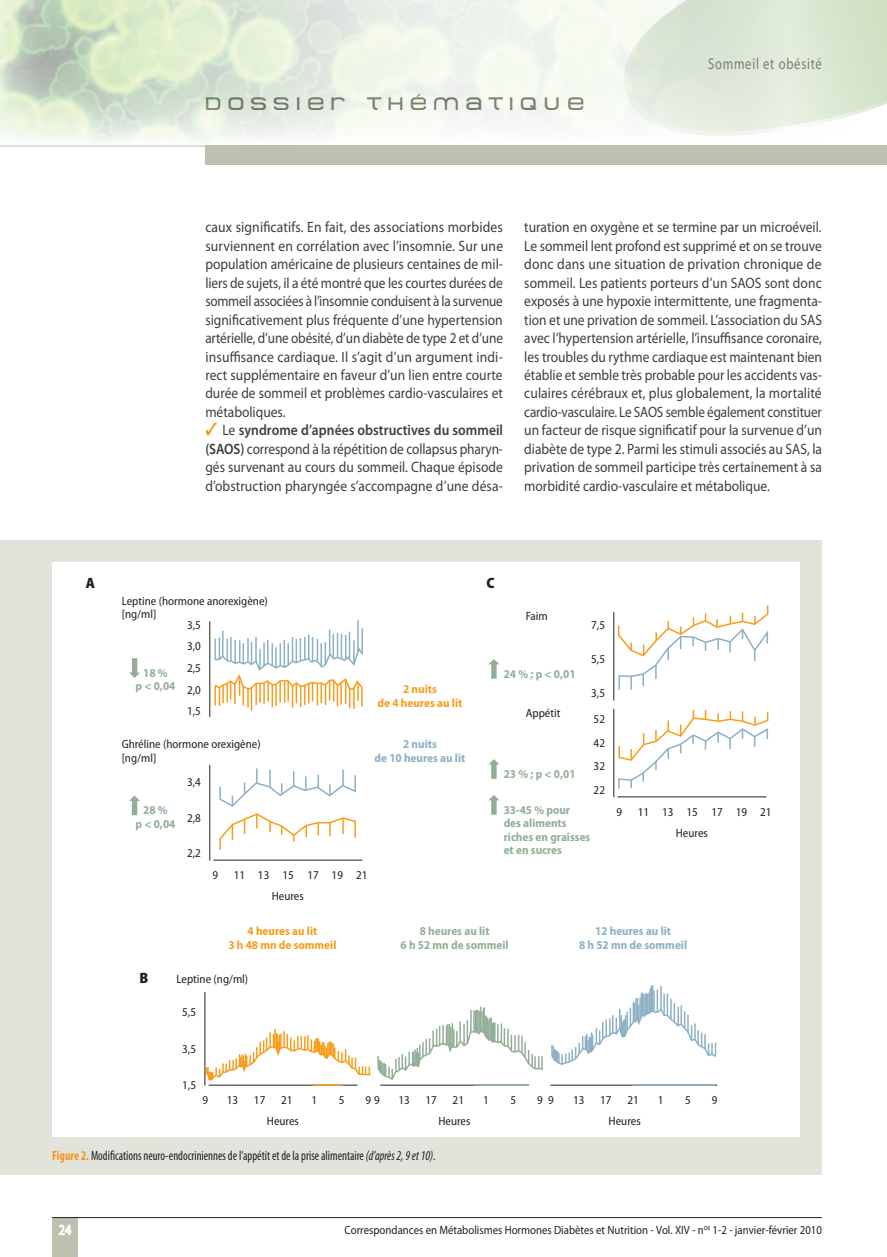
<style>
.page{position:relative;width:887px;height:1257px;background:#fff}
.page>*{position:absolute;margin:0;border:0;box-sizing:border-box;transform-origin:0 0}
.t1{font:18px "Metro DF";letter-spacing:.35em;color:#7b7e6e}
.t2{font:15.75px "Myriad Pro";letter-spacing:.06em;color:#7b7e6e;scale:.8 1}
._045-DT_Texte___hiro{font:15px/18.5px "Myriad Pro";color:#3e3e3f;text-align:justify;scale:.9 1}
._045-DT_Texte___hiro-2{font:15px/18.5px "Myriad Pro";color:#3e3e3f;text-align:justify;scale:.91 1}
.t3{font:900 semi-condensed 15px "Myriad Pro";color:#231f20}
._047-légende_figure{font:condensed 13.5px "Myriad Pro";color:#231f20;scale:.9 1}
.t4{font:semi-condensed 12px/21.6px "Myriad Pro";color:#231f20}
.t5{font:700 semi-condensed 12px/13.5px "Myriad Pro";color:#92af96;text-align:center}
.t6{font:12px "Myriad Pro";color:#231f20;scale:.9 1}
.t7{font:700 semi-condensed 12px/13.5px "Myriad Pro";color:#8cb0c4;text-align:center}
.t8{font:700 semi-condensed 12px/13.5px "Myriad Pro";color:#f89c1c;text-align:center}
.s1{color:#f7931d}
.s2{font-weight:600}
.s3{font-weight:700;color:#f7931d}
.s4{font-style:italic}
</style>
<div class="page">
<div style="left:52px;top:1217px;width:26px;height:40px;background:#bdc2af"></div>
<svg style="left:58px;top:1224px;width:14px;height:11px"></svg>
<hr style="left:52px;top:1217px;width:770px;height:1px;background:#231f20">
<div style="left:205px;top:146px;width:682px;height:19px;background:#bdc2af"></div>
<hr style="left:0;top:146px;width:887px;height:1px;background:#bdc2af">
<div style="left:0;top:541px;width:822px;height:634px;background:#e2e4dc"></div>
<div style="left:53px;top:562px;width:747px;height:575px;background:#fff"></div>
<hr style="left:209px;top:621px;width:1px;height:96px;background:#231f20">
<hr style="left:209px;top:765px;width:1px;height:95px;background:#231f20">
<hr style="left:214px;top:860px;width:148px;height:1px;background:#231f20">
<hr style="left:205px;top:992px;width:1px;height:93px;background:#231f20">
<hr style="left:209px;top:1085px;width:148px;height:1px;background:#231f20">
<hr style="left:613px;top:709px;width:1px;height:88px;background:#231f20">
<hr style="left:618px;top:796px;width:148px;height:1px;background:#231f20">
<hr style="left:613px;top:612px;width:1px;height:88px;background:#231f20">
<hr style="left:380px;top:1085px;width:149px;height:1px;background:#231f20">
<hr style="left:550px;top:1085px;width:167px;height:1px;background:#231f20">
<hr style="left:361px;top:628px;width:2px;height:26px;background:#8cb0c4">
<hr style="left:357px;top:620px;width:2px;height:32px;background:#8cb0c4">
<svg style="left:214px;top:629px;width:149px;height:82px"></svg>
<svg style="left:129px;top:658px;width:11px;height:20px"></svg>
<svg style="left:129px;top:795px;width:11px;height:20px"></svg>
<svg style="left:219px;top:768px;width:137px;height:82px"></svg>
<svg style="left:488px;top:759px;width:11px;height:20px"></svg>
<svg style="left:488px;top:659px;width:11px;height:20px"></svg>
<svg style="left:488px;top:795px;width:11px;height:20px"></svg>
<svg style="left:618px;top:710px;width:151px;height:79px"></svg>
<svg style="left:617px;top:605px;width:152px;height:85px"></svg>
<svg style="left:205px;top:1029px;width:166px;height:53px"></svg>
<hr style="left:313px;top:1084px;width:30px;height:2px;background:#f89c1c">
<svg style="left:377px;top:1007px;width:166px;height:74px"></svg>
<svg style="left:551px;top:985px;width:166px;height:80px"></svg>
<hr style="left:474px;top:1084px;width:55px;height:2px;background:#92af96">
<hr style="left:632px;top:1084px;width:83px;height:2px;background:#8cb0c4">
<svg style="left:623px;top:0;width:264px;height:137px"></svg>
<p class="t1" style="left:205px;top:93px;width:381px">DOSSIER THÉMATIQUE</p>
<p class="t2" style="left:708px;top:54px;width:144px">Sommeil et obésité</p>
<p class="_045-DT_Texte___hiro-2" style="left:205px;top:218px;width:329px">caux significatifs. En fait, des associations morbides surviennent en corrélation avec l’insomnie. Sur une population américaine de plusieurs centaines de mil&shy;liers de sujets, il a été montré que les courtes durées de sommeil associées à l’insomnie conduisent à la survenue significativement plus fréquente d’une hypertension artérielle, d’une obésité, d’un diabète de type 2 et d’une insuffisance cardiaque. Il s’agit d’un argument indi&shy;rect supplémentaire en faveur d’un lien entre courte durée de sommeil et problèmes cardio-vasculaires et métaboliques.</p>
<p class="_045-DT_Texte___hiro" style="left:205px;top:421px;width:332px"><span class="s1">✓</span> Le <span class="s2">syndrome d’apnées obstructives du sommeil (SAOS)</span> correspond à la répétition de collapsus pharyn&shy;gés survenant au cours du sommeil. Chaque épisode d’obstruction pharyngée s’accompagne d’une désa-</p>
<p class="_045-DT_Texte___hiro" style="left:524px;top:218px;width:332px">turation en oxygène et se termine par un microéveil.<br>Le sommeil lent profond est supprimé et on se trouve donc dans une situation de privation chronique de sommeil. Les patients porteurs d’un SAOS sont donc exposés à une hypoxie intermittente, une fragmenta&shy;tion et une privation de sommeil. L’association du SAS avec l’hypertension artérielle, l’insuffisance coronaire, les troubles du rythme cardiaque est maintenant bien établie et semble très probable pour les accidents vas&shy;culaires cérébraux et, plus globalement, la mortalité cardio-vasculaire. Le SAOS semble également constituer un facteur de risque significatif pour la survenue d’un diabète de type 2. Parmi les stimuli associés au SAS, la privation de sommeil participe très certainement à sa morbidité cardio-vasculaire et métabolique.</p>
<p class="t3" style="left:86px;top:574px;width:11px">A</p>
<p class="t4" style="left:122px;top:594px;width:148px;line-height:13.5px">Leptine (hormone anorexigène) [ng/ml]</p>
<p class="t4" style="left:187px;top:614px;width:15px;text-align:justify">3,5<br>3,0<br>2,5<br>2,0<br>1,5</p>
<p class="t4" style="left:122px;top:738px;width:140px;line-height:13.5px">Ghréline (hormone orexigène) [ng/ml]</p>
<p class="t5" style="left:135px;top:666px;width:41px">18 %<br>p &lt; 0,04</p>
<p class="t5" style="left:135px;top:804px;width:41px">28 %<br>p &lt; 0,04</p>
<p class="t4" style="left:187px;top:771px;width:15px">3,4</p>
<p class="t4" style="left:187px;top:807px;width:15px">2,8</p>
<p class="t4" style="left:187px;top:842px;width:15px">2,2</p>
<p class="t4" style="left:212px;top:865px;width:7px">9</p>
<p class="t4" style="left:234px;top:865px;width:135px">11 13 15 17 19 21</p>
<p class="t4" style="left:272px;top:886px;width:34px">Heures</p>
<p class="t8" style="left:378px;top:682px;width:86px">2 nuits<br>de 4 heures au lit</p>
<p class="t7" style="left:375px;top:737px;width:92px">2 nuits<br>de 10 heures au lit</p>
<p class="t3" style="left:487px;top:574px;width:10px">C</p>
<p class="t4" style="left:526px;top:606px;width:24px">Faim</p>
<p class="t5" style="left:504px;top:667px;width:73px">24 % ; p &lt; 0,01</p>
<p class="t4" style="left:526px;top:702px;width:36px">Appétit</p>
<p class="t5" style="left:504px;top:767px;width:73px">23 % ; p &lt; 0,01</p>
<p class="t4" style="left:591px;top:614px;width:15px">7,5</p>
<p class="t4" style="left:591px;top:649px;width:15px">5,5</p>
<p class="t4" style="left:591px;top:682px;width:15px">3,5</p>
<p class="t4" style="left:594px;top:708px;width:13px">52</p>
<p class="t4" style="left:594px;top:755px;width:13px">32</p>
<p class="t4" style="left:594px;top:732px;width:13px">42</p>
<p class="t4" style="left:594px;top:779px;width:13px">22</p>
<p class="t5" style="left:504px;top:803px;width:88px;text-align:left">33-45 % pour des aliments riches en graisses et en sucres</p>
<p class="t4" style="left:616px;top:801px;width:7px">9</p>
<p class="t4" style="left:638px;top:801px;width:135px">11 13 15 17 19 21</p>
<p class="t4" style="left:676px;top:822px;width:34px">Heures</p>
<p class="t3" style="left:140px;top:969px;width:10px">B</p>
<p class="t8" style="left:228px;top:925px;width:109px">4 heures au lit<br>3 h 48 mn de sommeil</p>
<p class="t5" style="left:401px;top:925px;width:109px">8 heures au lit<br>6 h 52 mn de sommeil</p>
<p class="t7" style="left:579px;top:925px;width:109px">12 heures au lit<br>8 h 52 mn de sommeil</p>
<p class="t4" style="left:177px;top:969px;width:73px">Leptine (ng/ml)</p>
<p class="t4" style="left:182px;top:1001px;width:15px">5,5</p>
<p class="t4" style="left:182px;top:1039px;width:15px">3,5</p>
<p class="t4" style="left:182px;top:1074px;width:15px">1,5</p>
<p class="t4" style="left:203px;top:1090px;width:7px">9</p>
<p class="t4" style="left:227px;top:1090px;width:13px">13</p>
<p class="t4" style="left:254px;top:1090px;width:13px">17</p>
<p class="t4" style="left:281px;top:1090px;width:13px">21</p>
<p class="t4" style="left:311px;top:1090px;width:7px">1</p>
<p class="t4" style="left:339px;top:1090px;width:7px">5</p>
<p class="t4" style="left:365px;top:1090px;width:16px">99</p>
<p class="t4" style="left:267px;top:1111px;width:34px">Heures</p>
<p class="t4" style="left:398px;top:1090px;width:13px">13</p>
<p class="t4" style="left:425px;top:1090px;width:13px">17</p>
<p class="t4" style="left:453px;top:1090px;width:13px">21</p>
<p class="t4" style="left:483px;top:1090px;width:7px">1</p>
<p class="t4" style="left:510px;top:1090px;width:7px">5</p>
<p class="t4" style="left:537px;top:1090px;width:7px">9</p>
<p class="t4" style="left:548px;top:1090px;width:7px">9</p>
<p class="t4" style="left:573px;top:1090px;width:13px">13</p>
<p class="t4" style="left:600px;top:1090px;width:13px">17</p>
<p class="t4" style="left:627px;top:1090px;width:13px">21</p>
<p class="t4" style="left:658px;top:1090px;width:7px">1</p>
<p class="t4" style="left:685px;top:1090px;width:7px">5</p>
<p class="t4" style="left:712px;top:1090px;width:7px">9</p>
<p class="t4" style="left:438px;top:1111px;width:34px">Heures</p>
<p class="t4" style="left:609px;top:1111px;width:34px">Heures</p>
<p class="_047-légende_figure" style="left:52px;top:1147px;width:427px"><span class="s3">Figure 2.</span> Modifications neuro-endocriniennes de l’appétit et de la prise alimentaire <span class="s4">(d’après 2, 9 et 10)</span>.</p>
<p class="t6" style="left:345px;top:1222px;width:532px">Correspondances en Métabolismes Hormones Diabètes et Nutrition - Vol. XIV - n<sup>os</sup> 1-2 - janvier-février 2010</p>
</div>
